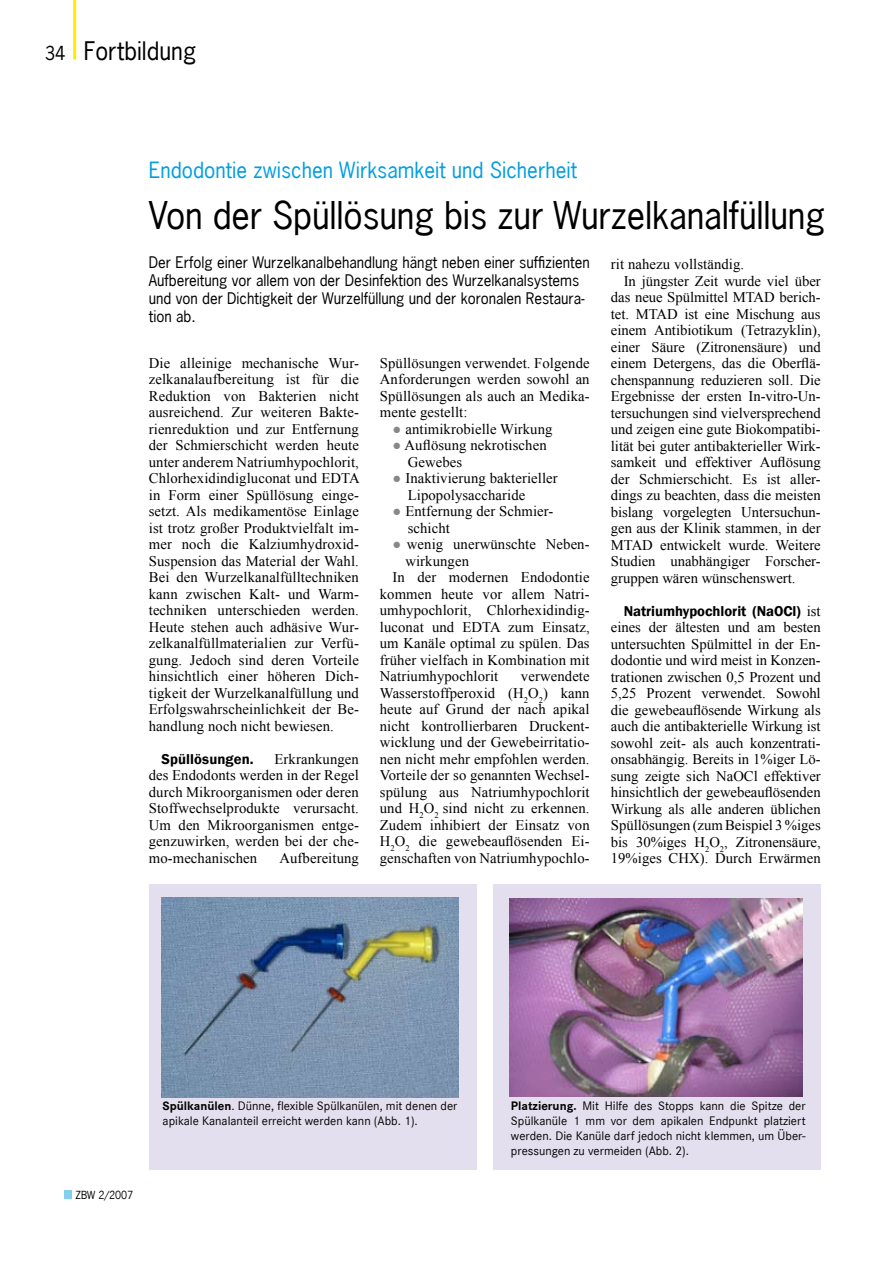
<style>
.page{position:relative;width:893px;height:1263px;background:#fff}
.page>*{position:absolute;margin:0;border:0;box-sizing:border-box;transform-origin:0 0}
.t1{font:36px "News Gothic LT";letter-spacing:-.005em;color:#000}
.t2{font:24px "News Gothic LT";color:#000}
.t3{font:21px "News Gothic LT";color:#009ee0}
.t4{font:18px "News Gothic LT";color:#000}
.t5{font:15px/18px "News Gothic LT";color:#000}
.t6{font:14.7px/16.5px "Times New Roman";letter-spacing:.005em;color:#000;text-align:justify}
.t7{font:600 14.7px "Franklin Gothic";letter-spacing:-.005em;color:#000}
.t8{font:12.75px/15px "Corporate S";color:#000}
.t9{font:10.5px "News Gothic LT";color:#000}
.s1{color:#878889}
.s2{font-family:"Times New Roman";font-weight:400}
.s3{font-weight:700}
</style>
<div class="page">
<hr style="left:73px;top:0;width:3px;height:60px;background:#ffec00">
<div style="left:64px;top:1190px;width:8px;height:9px;background:#83cff0"></div>
<div style="left:149px;top:884px;width:327px;height:285px;background:#e4dfee"></div>
<img style="left:162px;top:897px;width:296px;height:200px">
<div style="left:493px;top:884px;width:327px;height:285px;background:#e4dfee"></div>
<img style="left:510px;top:898px;width:292px;height:199px">
<p class="t4" style="left:45px;top:42px;width:22px">34</p>
<h2 class="t2" style="left:84px;top:36px;width:114px">Fortbildung</h2>
<h3 class="t3" style="left:149px;top:156px;width:430px">Endodontie zwischen Wirksamkeit und Sicherheit</h3>
<h1 class="t1" style="left:149px;top:192px;width:678px">Von der Spüllösung bis zur Wurzelkanalfüllung</h1>
<p class="t5" style="left:149px;top:254px;width:442px">Der Erfolg einer Wurzelkanalbehandlung hängt neben einer suffizienten Aufbereitung vor allem von der Desinfektion des Wurzelkanalsystems und von der Dichtigkeit der Wurzelfüllung und der koronalen Restaura&shy;tion ab.</p>
<p class="t6" style="left:149px;top:354px;width:212px">Die alleinige mechanische Wur&shy;zelkanalaufbereitung ist für die Reduktion von Bakterien nicht ausreichend. Zur weiteren Bakte&shy;rienreduktion und zur Entfernung der Schmierschicht werden heute unter anderem Natriumhypochlorit, Chlorhexidindigluconat und EDTA in Form einer Spüllösung einge&shy;setzt. Als medikamentöse Einlage ist trotz großer Produktvielfalt im&shy;mer noch die Kalziumhydroxid-Suspension das Material der Wahl.<br>Bei den Wurzelkanalfülltechniken kann zwischen Kalt- und Warm&shy;techniken unterschieden werden.<br>Heute stehen auch adhäsive Wur&shy;zelkanalfüllmaterialien zur Verfü&shy;gung. Jedoch sind deren Vorteile hinsichtlich einer höheren Dich&shy;tigkeit der Wurzelkanalfüllung und Erfolgswahrscheinlichkeit der Be&shy;handlung noch nicht bewiesen.</p>
<p class="t7" style="left:162px;top:750px;width:94px">Spüllösungen.</p>
<p class="t6" style="left:380px;top:354px;width:211px">Spüllösungen verwendet. Folgende Anforderungen werden sowohl an Spüllösungen als auch an Medika&shy;mente gestellt:</p>
<p class="t6" style="left:393px;top:420px;width:161px"><span class="s1">●</span> antimikrobielle Wirkung</p>
<p class="t6" style="left:408px;top:437px;width:140px;text-indent:-15px"><span class="s1">●</span> Auflösung nekrotischen<br>Gewebes</p>
<p class="t6" style="left:408px;top:470px;width:152px;text-indent:-15px"><span class="s1">●</span> Inaktivierung bakterieller<br>Lipopolysaccharide</p>
<p class="t6" style="left:408px;top:503px;width:147px;text-indent:-15px"><span class="s1">●</span> Entfernung der Schmier&shy;schicht</p>
<p class="t6" style="left:393px;top:536px;width:199px"><span class="s1">●</span> wenig unerwünschte Neben-</p>
<p class="t6" style="left:405px;top:552px;width:65px">wirkungen</p>
<p class="t6" style="left:393px;top:569px;width:199px">In der modernen Endodontie</p>
<p class="t6" style="left:380px;top:585px;width:211px">kommen heute vor allem Natri-</p>
<p class="t6" style="left:380px;top:602px;width:211px">umhypochlorit, Chlorhexidindig-</p>
<p class="t6" style="left:380px;top:618px;width:211px">luconat und EDTA zum Einsatz,</p>
<p class="t6" style="left:380px;top:635px;width:211px">um Kanäle optimal zu spülen. Das</p>
<p class="t6" style="left:380px;top:651px;width:211px">früher vielfach in Kombination mit</p>
<p class="t6" style="left:380px;top:668px;width:120px">Natriumhypochlorit</p>
<p class="t6" style="left:380px;top:668px;width:211px;text-indent:141px">verwendete Wasserstoffperoxid (H<sub>2</sub>O<sub>2</sub>) kann heute auf Grund der nach apikal nicht kontrollierbaren Druckent&shy;wicklung und der Gewebeirritatio&shy;nen nicht mehr empfohlen werden.<br>Vorteile der so genannten Wechsel&shy;spülung aus Natriumhypochlorit und H<sub>2</sub>O<sub>2</sub> sind nicht zu erkennen.<br>Zudem inhibiert der Einsatz von H<sub>2</sub>O<sub>2</sub> die gewebeauflösenden Ei&shy;genschaften von Natriumhypochlo-</p>
<p class="t6" style="left:149px;top:750px;width:212px;text-indent:126px">Erkrankungen des Endodonts werden in der Regel durch Mikroorganismen oder deren Stoffwechselprodukte verursacht.<br>Um den Mikroorganismen entge&shy;genzuwirken, werden bei der che&shy;mo-mechanischen</p>
<p class="t6" style="left:279px;top:849px;width:81px">Aufbereitung</p>
<p class="t6" style="left:611px;top:256px;width:135px">rit nahezu vollständig.</p>
<p class="t6" style="left:624px;top:272px;width:199px">In jüngster Zeit wurde viel über</p>
<p class="t6" style="left:611px;top:289px;width:211px">das neue Spülmittel MTAD berich-</p>
<p class="t6" style="left:611px;top:305px;width:211px">tet. MTAD ist eine Mischung aus</p>
<p class="t6" style="left:611px;top:322px;width:211px">einem Antibiotikum (Tetrazyklin),</p>
<p class="t6" style="left:611px;top:338px;width:211px">einer Säure (Zitronensäure) und</p>
<p class="t6" style="left:611px;top:355px;width:211px">einem Detergens, das die Oberflä-</p>
<p class="t6" style="left:611px;top:371px;width:211px">chenspannung reduzieren soll. Die</p>
<p class="t6" style="left:611px;top:388px;width:211px">Ergebnisse der ersten In-vitro-Un-</p>
<p class="t6" style="left:611px;top:404px;width:211px">tersuchungen sind vielversprechend</p>
<p class="t6" style="left:611px;top:421px;width:211px">und zeigen eine gute Biokompatibi-</p>
<p class="t6" style="left:611px;top:437px;width:211px">lität bei guter antibakterieller Wirk-</p>
<p class="t6" style="left:611px;top:454px;width:211px">samkeit und effektiver Auflösung</p>
<p class="t6" style="left:611px;top:470px;width:211px">der Schmierschicht. Es ist aller-</p>
<p class="t6" style="left:611px;top:487px;width:211px">dings zu beachten, dass die meisten</p>
<p class="t6" style="left:611px;top:503px;width:211px">bislang vorgelegten Untersuchun-</p>
<p class="t6" style="left:611px;top:520px;width:211px">gen aus der Klinik stammen, in der</p>
<p class="t6" style="left:611px;top:536px;width:211px">MTAD entwickelt wurde. Weitere</p>
<p class="t6" style="left:611px;top:553px;width:211px">Studien unabhängiger Forscher-</p>
<p class="t6" style="left:611px;top:569px;width:186px">gruppen wären wünschenswert.</p>
<p class="t7" style="left:624px;top:602px;width:199px">Natriumhypochlorit (NaOCl) <span class="s2">ist</span></p>
<p class="t6" style="left:611px;top:619px;width:211px">eines der ältesten und am besten untersuchten Spülmittel in der En&shy;dodontie und wird meist in Konzen&shy;trationen zwischen 0,5 Prozent und 5,25 Prozent verwendet. Sowohl die gewebeauflösende Wirkung als auch die antibakterielle Wirkung ist sowohl zeit- als auch konzentrati&shy;onsabhängig. Bereits in 1%iger Lö&shy;sung zeigte sich NaOCl effektiver hinsichtlich der gewebeauflösenden Wirkung als alle anderen üblichen Spüllösungen (zum Beispiel 3 %iges bis 30%iges H<sub>2</sub>O<sub>2</sub>, Zitronensäure, 19%iges CHX). Durch Erwärmen</p>
<p class="t9" style="left:75px;top:1188px;width:59px">ZBW 2/2007</p>
<p class="t8" style="left:163px;top:1098px;width:296px"><span class="s3">Spülkanülen</span>. Dünne, flexible Spülkanülen, mit denen der apikale Kanalanteil erreicht werden kann (Abb. 1).</p>
<p class="t8" style="left:511px;top:1098px;width:296px;text-align:justify"><span class="s3">Platzierung.</span> Mit Hilfe des Stopps kann die Spitze der Spülkanüle 1 mm vor dem apikalen Endpunkt platziert werden. Die Kanüle darf jedoch nicht klemmen, um Über&shy;pressungen zu vermeiden (Abb. 2).</p>
</div>
